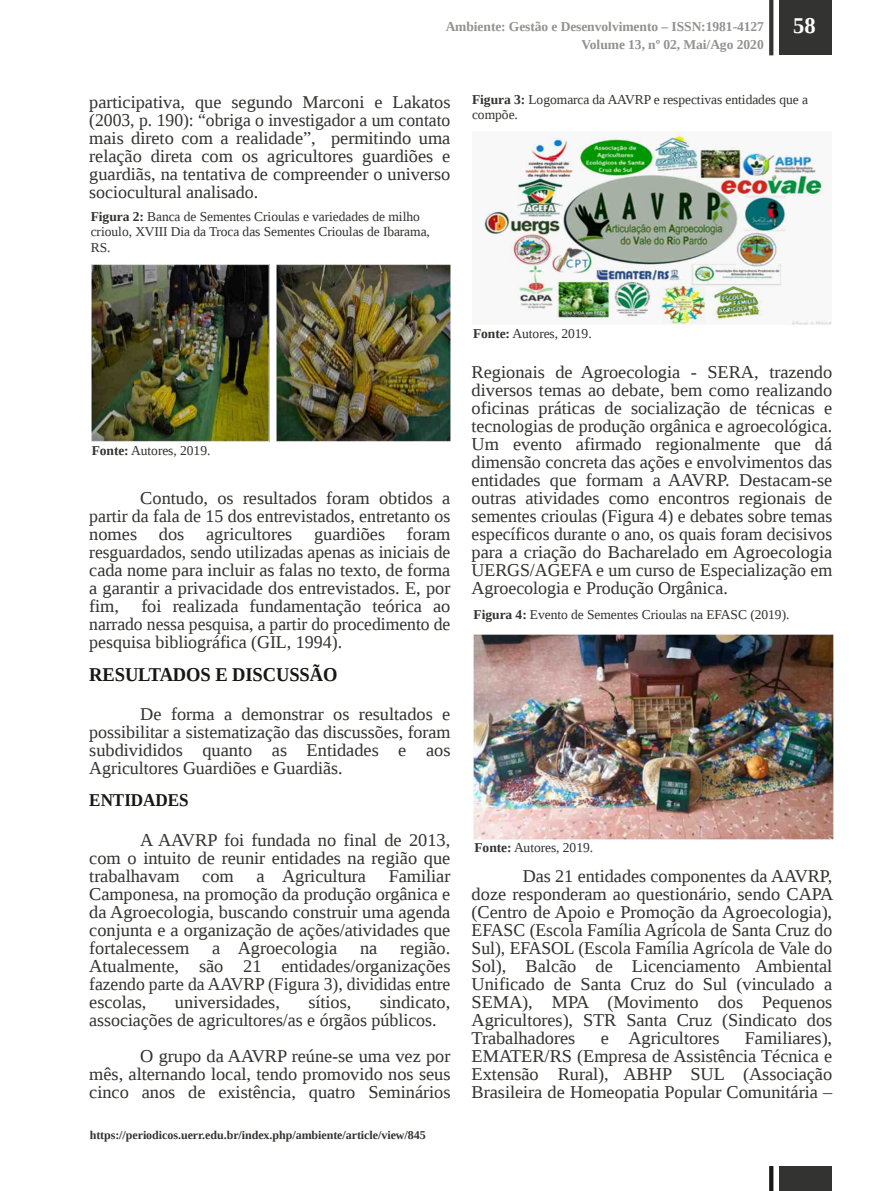
<style>
.page{position:relative;width:893px;height:1191px;background:#fff}
.page>*{position:absolute;margin:0;border:0;box-sizing:border-box;transform-origin:0 0}
.t1{font:700 22.5px "Liberation Serif";color:#fff}
.t2{font:700 19.5px "Liberation Serif";letter-spacing:-.005em;color:#181715;scale:.95 1}
.t3{font:18px/18px "Liberation Serif";color:#333332;text-align:justify}
.t4{font:700 18px "Liberation Serif";letter-spacing:-.005em;color:#181715;scale:.95 1}
.t5{font:13.5px/15.5px "Liberation Serif";color:#333332}
.t6{font:700 13.5px/18px "Liberation Serif";color:#929291;text-align:right}
.t7{font:700 12px "Liberation Serif";letter-spacing:-.005em;color:#333332}
.s1{font-weight:700}
</style>
<div class="page">
<div style="left:779px;top:0;width:53px;height:55px;background:#333332"></div>
<svg style="left:769px;top:0;width:4px;height:55px"></svg>
<div style="left:779px;top:1166px;width:53px;height:25px;background:#333332"></div>
<svg style="left:769px;top:1166px;width:4px;height:25px"></svg>
<img style="left:91px;top:265px;width:360px;height:176px">
<img style="left:483px;top:133px;width:349px;height:191px">
<img style="left:474px;top:634px;width:359px;height:205px">
<p class="t6" style="left:446px;top:18px;width:320px">Ambiente: Gestão e Desenvolvimento – ISSN:1981-4127<br>Volume 13, nº 02, Mai/Ago 2020</p>
<p class="t1" style="left:793px;top:13px;width:24px">58</p>
<p class="t3" style="left:89px;top:93px;width:363px">participativa, que segundo Marconi e Lakatos (2003, p. 190): “obriga o investigador a um contato mais direto com a realidade”, permitindo uma relação direta com os agricultores guardiões e guardiãs, na tentativa de compreender o universo sociocultural analisado.</p>
<p class="t5" style="left:91px;top:209px;width:341px"><span class="s1">Figura 2:</span> Banca de Sementes Crioulas e variedades de milho crioulo, XVIII Dia da Troca das Sementes Crioulas de Ibarama,<br>RS.</p>
<p class="t5" style="left:472px;top:92px;width:337px"><span class="s1">Figura 3:</span> Logomarca da AAVRP e respectivas entidades que a compõe.</p>
<p class="t5" style="left:92px;top:442px;width:120px"><span class="s1">Fonte:</span> Autores, 2019.</p>
<p class="t3" style="left:89px;top:489px;width:363px;text-indent:51px">Contudo, os resultados foram obtidos a partir da fala de 15 dos entrevistados, entretanto os nomes dos agricultores guardiões foram resguardados, sendo utilizadas apenas as iniciais de cada nome para incluir as falas no texto, de forma a garantir a privacidade dos entrevistados. E, por fim, foi realizada fundamentação teórica ao narrado nessa pesquisa, a partir do procedimento de pesquisa bibliográfica (GIL, 1994).</p>
<p class="t2" style="left:89px;top:664px;width:263px">RESULTADOS E DISCUSSÃO</p>
<p class="t3" style="left:89px;top:705px;width:363px;text-indent:51px">De forma a demonstrar os resultados e possibilitar a sistematização das discussões, foram subdivididos quanto as Entidades e aos Agricultores Guardiões e Guardiãs.</p>
<p class="t4" style="left:89px;top:789px;width:106px">ENTIDADES</p>
<p class="t3" style="left:89px;top:831px;width:363px;text-indent:51px">A AAVRP foi fundada no final de 2013, com o intuito de reunir entidades na região que trabalhavam</p>
<p class="t3" style="left:89px;top:867px;width:363px;text-indent:299px">Familiar Camponesa, na promoção da produção orgânica e da Agroecologia, buscando construir uma agenda conjunta e a organização de ações/atividades que fortalecessem</p>
<p class="t3" style="left:202px;top:867px;width:33px">com</p>
<p class="t3" style="left:256px;top:867px;width:111px">a Agricultura</p>
<p class="t3" style="left:212px;top:939px;width:127px">a Agroecologia</p>
<p class="t3" style="left:360px;top:939px;width:19px">na</p>
<p class="t3" style="left:89px;top:939px;width:363px;text-indent:311px">região.<br>Atualmente, são 21 entidades/organizações fazendo parte da AAVRP (Figura 3), divididas entre escolas,</p>
<p class="t3" style="left:175px;top:993px;width:106px">universidades,</p>
<p class="t3" style="left:308px;top:993px;width:44px">sítios,</p>
<p class="t3" style="left:89px;top:993px;width:363px;text-indent:291px">sindicato, associações de agricultores/as e órgãos públicos.</p>
<p class="t3" style="left:89px;top:1047px;width:363px;text-indent:51px">O grupo da AAVRP reúne-se uma vez por mês, alternando local, tendo promovido nos seus cinco anos de existência, quatro Seminários</p>
<p class="t7" style="left:90px;top:1128px;width:338px">https://periodicos.uerr.edu.br/index.php/ambiente/article/view/845</p>
<p class="t5" style="left:473px;top:325px;width:120px"><span class="s1">Fonte:</span> Autores, 2019.</p>
<p class="t3" style="left:472px;top:363px;width:362px">Regionais de Agroecologia - SERA, trazendo diversos temas ao debate, bem como realizando oficinas práticas de socialização de técnicas e tecnologias de produção orgânica e agroecológica.<br>Um evento afirmado regionalmente que dá dimensão concreta das ações e envolvimentos das entidades que formam a AAVRP. Destacam-se outras atividades como encontros regionais de sementes crioulas (Figura 4) e debates sobre temas específicos durante o ano, os quais foram decisivos para a criação do Bacharelado em Agroecologia UERGS/AGEFA e um curso de Especialização em Agroecologia e Produção Orgânica.</p>
<p class="t5" style="left:474px;top:606px;width:317px"><span class="s1">Figura 4:</span> Evento de Sementes Crioulas na EFASC (2019).</p>
<p class="t5" style="left:475px;top:840px;width:120px"><span class="s1">Fonte:</span> Autores, 2019.</p>
<p class="t3" style="left:472px;top:867px;width:363px;text-indent:51px">Das 21 entidades componentes da AAVRP, doze responderam ao questionário, sendo CAPA (Centro de Apoio e Promoção da Agroecologia), EFASC (Escola Família Agrícola de Santa Cruz do Sul), EFASOL (Escola Família Agrícola de Vale do Sol), Balcão de Licenciamento Ambiental Unificado de Santa Cruz do Sul (vinculado a SEMA), MPA (Movimento dos Pequenos Agricultores), STR Santa Cruz (Sindicato dos Trabalhadores</p>
<p class="t3" style="left:472px;top:1029px;width:362px;text-indent:273px">Familiares), EMATER/RS (Empresa de Assistência Técnica e Extensão Rural), ABHP SUL (Associação Brasileira de Homeopatia Popular Comunitária –</p>
<p class="t3" style="left:601px;top:1029px;width:120px">e Agricultores</p>
</div>
